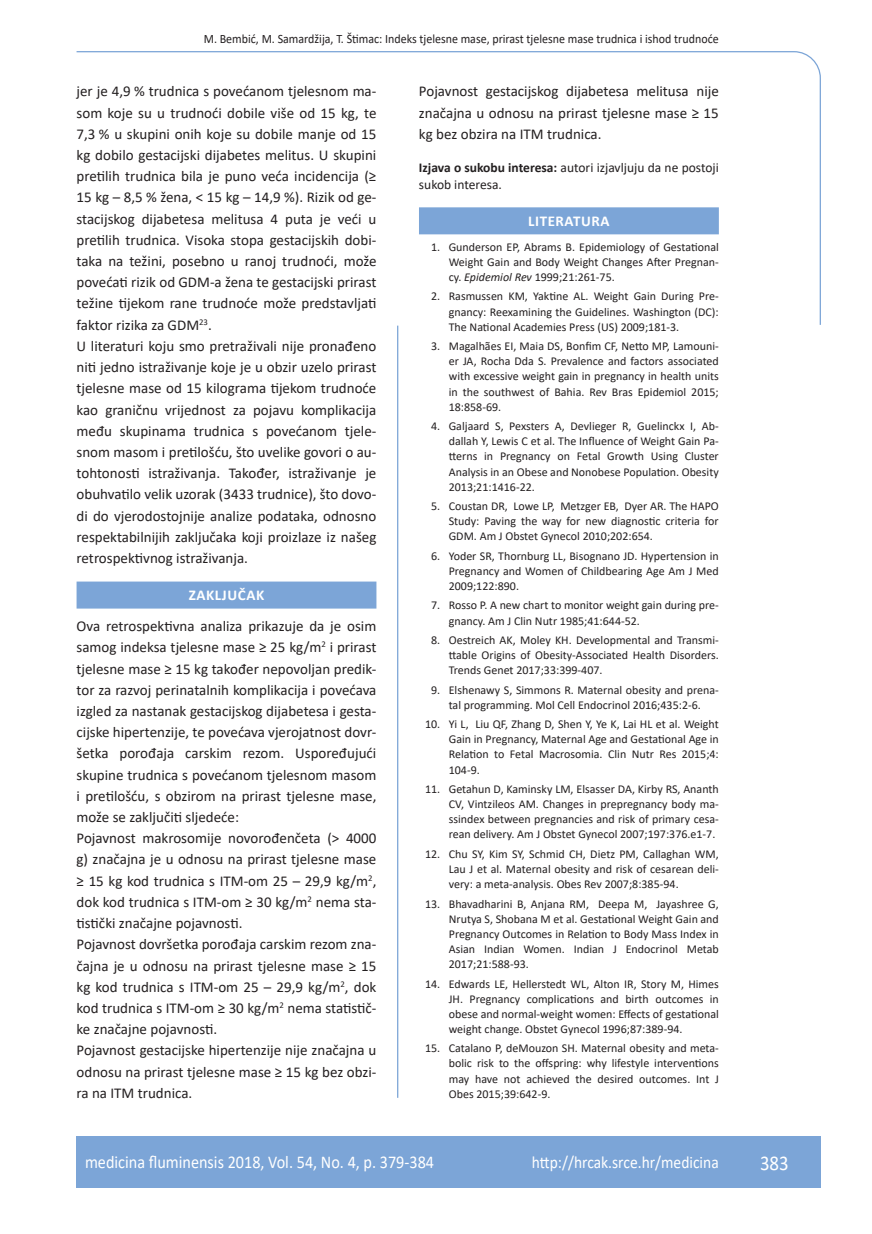
<style>
.page{position:relative;width:872px;height:1234px;background:#fff}
.page>*{position:absolute;margin:0;border:0;box-sizing:border-box;transform-origin:0 0}
.t1{font:21px "Calibri";color:#fff;scale:.9 1}
.t2{font:18px "Calibri";color:#fff;scale:.9 1}
.t3{font:17.25px "Calibri";color:#fff;scale:.9 1}
.t4{font:15px/21.1px "Calibri";color:#231f20}
.t5{font:700 15px "Calibri";letter-spacing:.04em;color:#fff}
.t6{font:13.5px/16.6px "Calibri";color:#231f20}
.t7{font:12.75px "Calibri";color:#231f20;scale:.94 1}
.t8{font:12px/15.1px "Calibri";color:#231f20;text-align:justify}
.s1{font-weight:700}
.s2{font-style:italic}
</style>
<div class="page">
<svg style="left:76px;top:51px;width:745px;height:275px"></svg>
<hr style="left:397px;top:325px;width:1px;height:772px;background:#7ca5d7">
<div style="left:77px;top:1135px;width:744px;height:51px;background:#7ca5d7"></div>
<div style="left:77px;top:581px;width:299px;height:27px;background:#7ca5d7"></div>
<div style="left:419px;top:207px;width:300px;height:27px;background:#7ca5d7"></div>
<p class="t7" style="left:204px;top:29px;width:549px">M. Bembić, M. Samardžija, T. Štimac: Indeks tjelesne mase, prirast tjelesne mase trudnica i ishod trudnoće</p>
<p class="t4" style="left:77px;top:80px;width:301px">jer je 4,9 % trudnica s povećanom tjelesnom ma&shy;som koje su u trudnoći dobile više od 15 kg, te 7,3 % u skupini onih koje su dobile manje od 15 kg dobilo gestacijski dijabetes melitus. U skupini pretilih trudnica bila je puno veća incidencija (≥ 15 kg – 8,5 % žena, &lt; 15 kg – 14,9 %). Rizik od ge&shy;stacijskog dijabetesa melitusa 4 puta je veći u pretilih trudnica. Visoka stopa gestacijskih dobi&shy;taka na težini, posebno u ranoj trudnoći, može povećati rizik od GDM-a žena te gestacijski prirast težine tijekom rane trudnoće može predstavljati faktor rizika za GDM<sup>23</sup>.<br>U literaturi koju smo pretraživali nije pronađeno niti jedno istraživanje koje je u obzir uzelo prirast tjelesne mase od 15 kilograma tijekom trudnoće kao graničnu vrijednost za pojavu komplikacija među skupinama trudnica s povećanom tjele&shy;snom masom i pretilošću, što uvelike govori o au&shy;tohtonosti istraživanja. Također, istraživanje je obuhvatilo velik uzorak (3433 trudnice), što dovo&shy;di do vjerodostojnije analize podataka, odnosno respektabilnijih zaključaka koji proizlaze iz našeg retrospektivnog istraživanja.</p>
<p class="t5" style="left:189px;top:584px;width:77px">ZAKLJUČAK</p>
<p class="t4" style="left:77px;top:615px;width:301px">Ova retrospektivna analiza prikazuje da je osim samog indeksa tjelesne mase ≥ 25 kg/m<sup>2</sup> i prirast tjelesne mase ≥ 15 kg također nepovoljan predik&shy;tor za razvoj perinatalnih komplikacija i povećava izgled za nastanak gestacijskog dijabetesa i gesta&shy;cijske hipertenzije, te povećava vjerojatnost dovr&shy;šetka porođaja carskim rezom. Uspoređujući skupine trudnica s povećanom tjelesnom masom i pretilošću, s obzirom na prirast tjelesne mase, može se zaključiti sljedeće:<br>Pojavnost makrosomije novorođenčeta (&gt; 4000 g) značajna je u odnosu na prirast tjelesne mase ≥ 15 kg kod trudnica s ITM-om 25 – 29,9 kg/m<sup>2</sup>, dok kod trudnica s ITM-om ≥ 30 kg/m<sup>2</sup> nema sta&shy;tistički značajne pojavnosti.<br>Pojavnost dovršetka porođaja carskim rezom zna&shy;čajna je u odnosu na prirast tjelesne mase ≥ 15 kg kod trudnica s ITM-om 25 – 29,9 kg/m<sup>2</sup>, dok kod trudnica s ITM-om ≥ 30 kg/m<sup>2</sup> nema statistič&shy;ke značajne pojavnosti.<br>Pojavnost gestacijske hipertenzije nije značajna u odnosu na prirast tjelesne mase ≥ 15 kg bez obzi&shy;ra na ITM trudnica.</p>
<p class="t4" style="left:419px;top:80px;width:301px;text-align:justify">Pojavnost gestacijskog dijabetesa melitusa nije značajna u odnosu na prirast tjelesne mase ≥ 15 kg bez obzira na ITM trudnica.</p>
<p class="t6" style="left:419px;top:159px;width:301px"><span class="s1">Izjava o sukobu interesa:</span> autori izjavljuju da ne postoji sukob interesa.</p>
<p class="t5" style="left:528px;top:210px;width:83px">LITERATURA</p>
<p class="t8" style="left:449px;top:239px;width:271px;text-indent:-18px">1. Gunderson EP, Abrams B. Epidemiology of Gestational Weight Gain and Body Weight Changes After Pregnan&shy;cy. <span class="s2">Epidemiol Rev</span> 1999;21:261-75.</p>
<p class="t8" style="left:449px;top:288px;width:271px;text-indent:-18px">2. Rasmussen KM, Yaktine AL. Weight Gain During Pre&shy;gnancy: Reexamining the Guidelines. Washington (DC):<br>The National Academies Press (US) 2009;181-3.</p>
<p class="t8" style="left:449px;top:338px;width:272px;text-indent:-18px">3. Magalhães EI, Maia DS, Bonfim CF, Netto MP, Lamouni&shy;er JA, Rocha Dda S. Prevalence and factors associated with excessive weight gain in pregnancy in health units in the southwest of Bahia. Rev Bras Epidemiol 2015; 18:858-69.</p>
<p class="t8" style="left:449px;top:418px;width:271px;text-indent:-18px">4. Galjaard S, Pexsters A, Devlieger R, Guelinckx I, Ab&shy;dallah Y, Lewis C et al. The Influence of Weight Gain Pa&shy;tterns in Pregnancy on Fetal Growth Using Cluster Analysis in an Obese and Nonobese Population. Obesity 2013;21:1416-22.</p>
<p class="t8" style="left:449px;top:498px;width:271px;text-indent:-18px">5. Coustan DR, Lowe LP, Metzger EB, Dyer AR. The HAPO Study: Paving the way for new diagnostic criteria for GDM. Am J Obstet Gynecol 2010;202:654.</p>
<p class="t8" style="left:449px;top:547px;width:271px;text-indent:-18px">6. Yoder SR, Thornburg LL, Bisognano JD. Hypertension in Pregnancy and Women of Childbearing Age Am J Med 2009;122:890.</p>
<p class="t8" style="left:449px;top:597px;width:271px;text-indent:-18px">7. Rosso P. A new chart to monitor weight gain during pre&shy;gnancy. Am J Clin Nutr 1985;41:644-52.</p>
<p class="t8" style="left:449px;top:632px;width:271px;text-indent:-18px">8. Oestreich AK, Moley KH. Developmental and Transmi&shy;ttable Origins of Obesity-Associated Health Disorders.<br>Trends Genet 2017;33:399-407.</p>
<p class="t8" style="left:431px;top:681px;width:289px;text-align:center">9. Elshenawy S, Simmons R. Maternal obesity and prena&shy;tal programming. Mol Cell Endocrinol 2016;435:2-6.</p>
<p class="t8" style="left:449px;top:716px;width:271px;text-indent:-24px">10. Yi L, Liu QF, Zhang D, Shen Y, Ye K, Lai HL et al. Weight Gain in Pregnancy, Maternal Age and Gestational Age in Relation to Fetal Macrosomia. Clin Nutr Res 2015;4:<br>104-9.</p>
<p class="t8" style="left:449px;top:781px;width:271px;text-indent:-24px">11. Getahun D, Kaminsky LM, Elsasser DA, Kirby RS, Ananth CV, Vintzileos AM. Changes in prepregnancy body ma&shy;ssindex between pregnancies and risk of primary cesa&shy;rean delivery. Am J Obstet Gynecol 2007;197:376.e1-7.</p>
<p class="t8" style="left:449px;top:845px;width:272px;text-indent:-24px">12. Chu SY, Kim SY, Schmid CH, Dietz PM, Callaghan WM, Lau J et al. Maternal obesity and risk of cesarean deli&shy;very: a meta‐analysis. Obes Rev 2007;8:385-94.</p>
<p class="t8" style="left:449px;top:895px;width:272px;text-indent:-24px">13. Bhavadharini B, Anjana RM, Deepa M, Jayashree G, Nrutya S, Shobana M et al. Gestational Weight Gain and Pregnancy Outcomes in Relation to Body Mass Index in Asian Indian Women. Indian J Endocrinol Metab 2017;21:588-93.</p>
<p class="t8" style="left:449px;top:975px;width:271px;text-indent:-24px">14. Edwards LE, Hellerstedt WL, Alton IR, Story M, Himes JH. Pregnancy complications and birth outcomes in obese and normal-weight women: Effects of gestational weight change. Obstet Gynecol 1996;87:389-94.</p>
<p class="t8" style="left:449px;top:1040px;width:271px;text-indent:-24px">15. Catalano P, deMouzon SH. Maternal obesity and meta&shy;bolic risk to the offspring: why lifestyle interventions may have not achieved the desired outcomes. Int J Obes 2015;39:642-9.</p>
<h2 class="t2" style="left:85px;top:1149px;width:389px">medicina fluminensis 2018, Vol. 54, No. 4, p. 379-384</h2>
<h3 class="t3" style="left:532px;top:1150px;width:209px">http://hrcak.srce.hr/medicina</h3>
<h1 class="t1" style="left:760px;top:1147px;width:33px">383</h1>
</div>
